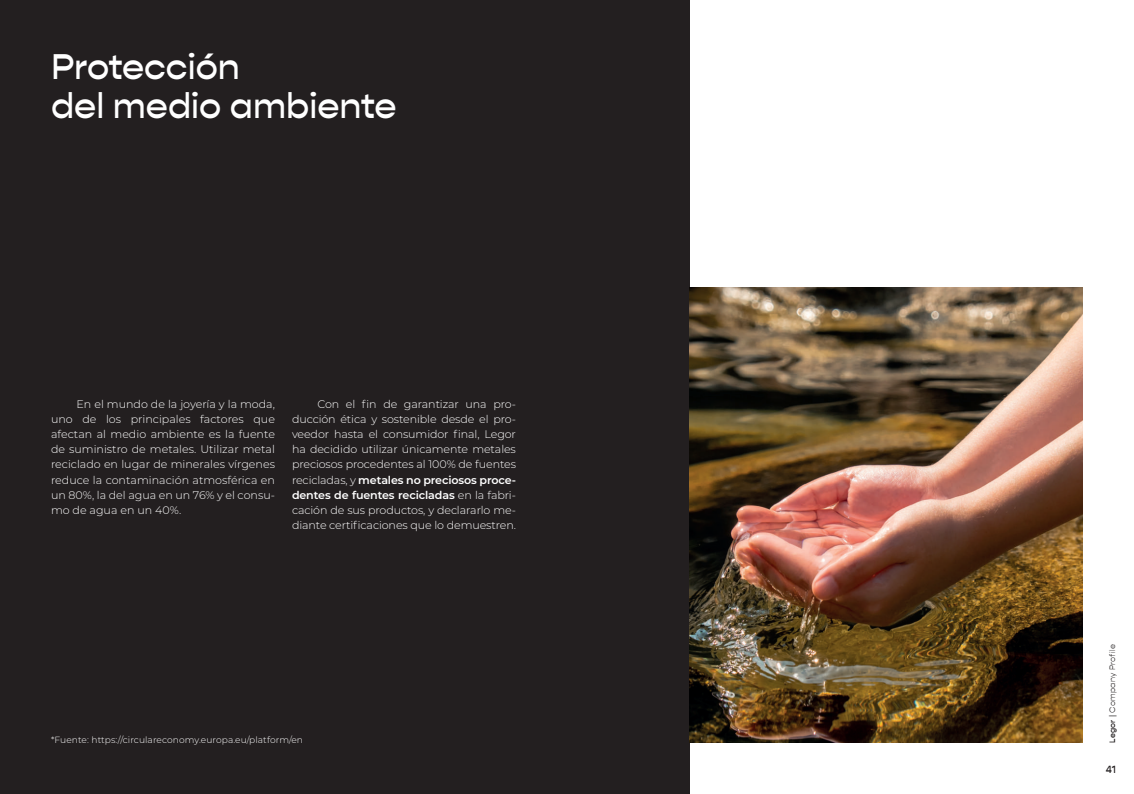
<style>
.page{position:relative;width:1134px;height:794px;background:#fff}
.page>*{position:absolute;margin:0;border:0;box-sizing:border-box;transform-origin:0 0}
.t1{font:500 36px/39px "Gopher";color:#fff}
.t2{font:300 11px/15.2px "Montserrat";letter-spacing:-.01em;color:#fff;text-align:justify}
.t3{font:500 10.5px "Gopher";color:#231f20}
.t4{font:300 9px "Montserrat";letter-spacing:.01em;color:#fff}
.t5{font:300 8px "Gopher";letter-spacing:.03em;color:#231f20}
.s1{font-weight:600}
.s2{font-weight:500}
</style>
<div class="page">
<div style="left:0;top:0;width:690px;height:794px;background:#231f20"></div>
<img style="left:690px;top:287px;width:393px;height:456px">
<h1 class="t1" style="left:51px;top:48px;width:347px">Protección<br>del medio ambiente</h1>
<p class="t2" style="left:51px;top:396px;width:225px;text-indent:26px">En el mundo de la joyería y la moda, uno de los principales factores que afectan al medio ambiente es la fuente de suministro de metales. Utilizar metal reciclado en lugar de minerales vírgenes reduce la contaminación atmosférica en un 80%, la del agua en un 76% y el consu&shy;mo de agua en un 40%.</p>
<p class="t2" style="left:292px;top:396px;width:225px;text-indent:26px">Con el fin de garantizar una pro&shy;ducción ética y sostenible desde el pro&shy;veedor hasta el consumidor final, Legor ha decidido utilizar únicamente metales preciosos procedentes al 100% de fuentes recicladas, y <span class="s1">metales no preciosos proce&shy;dentes de fuentes recicladas</span> en la fabri&shy;cación de sus productos, y declararlo me&shy;diante certificaciones que lo demuestren.</p>
<p class="t4" style="left:51px;top:733px;width:254px">*Fuente: https://circulareconomy.europa.eu/platform/en</p>
<p class="t5" style="left:1108px;top:743px;width:100px;rotate:-90deg"><span class="s2">Legor |</span> Company Profile</p>
<p class="t3" style="left:1106px;top:763px;width:12px">41</p>
</div>
